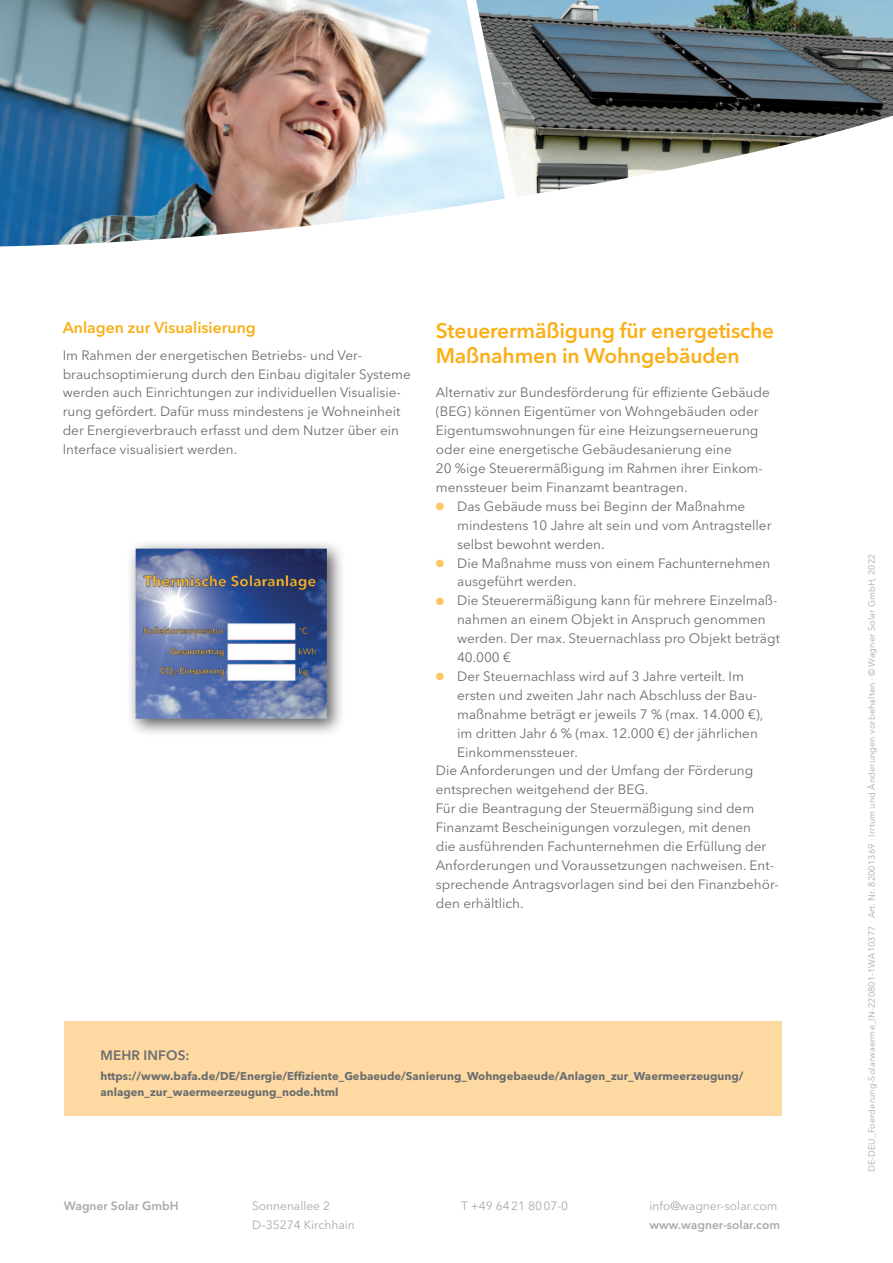
<style>
.page{position:relative;width:893px;height:1263px;background:#fff}
.page>*{position:absolute;margin:0;border:0;box-sizing:border-box;transform-origin:0 0}
.t1{font:600 21px/25.2px "Avenir Next LT Pro";letter-spacing:-.01em;color:#faaf18}
.t2{font:600 15.75px "Avenir Next LT Pro";color:#faaf18}
.t3{font:13.5px/18.9px "Avenir Next LT Pro";color:#6c6d70}
.t4{font:600 13.5px "Avenir Next LT Pro";color:#6c6d70}
.t5{font:12px/18.9px "Avenir Next LT Pro";color:#a8a9ad}
.t6{font:600 12px "Avenir Next LT Pro";color:#a8a9ad}
.t7{font:700 11.25px/15.8px "Avenir Next LT Pro";color:#6c6d70}
.t8{font:9px "Avenir Next LT Pro";letter-spacing:.015em;color:#a8a9ad}
.s1{color:#fec563}
</style>
<div class="page">
<img style="left:0;top:0;width:505px;height:246px">
<div style="left:64px;top:1021px;width:717px;height:95px;background:#fedaa2"></div>
<img style="left:476px;top:0;width:417px;height:197px">
<div style="left:125px;top:538px;width:220px;height:199px;background:#231f20;opacity:.75"></div>
<img style="left:136px;top:549px;width:191px;height:170px">
<p class="t2" style="left:63px;top:318px;width:195px">Anlagen zur Visualisierung</p>
<p class="t3" style="left:63px;top:345px;width:350px">Im Rahmen der energetischen Betriebs- und Ver&shy;brauchsoptimierung durch den Einbau digitaler Systeme werden auch Einrichtungen zur individuellen Visualisie&shy;rung gefördert. Dafür muss mindestens je Wohneinheit der Energieverbrauch erfasst und dem Nutzer über ein Interface visualisiert werden.</p>
<h1 class="t1" style="left:436px;top:318px;width:340px">Steuerermäßigung für energetische<br>Maßnahmen in Wohngebäuden</h1>
<p class="t3" style="left:436px;top:383px;width:335px">Alternativ zur Bundesförderung für effiziente Gebäude (BEG) können Eigentümer von Wohngebäuden oder Eigentumswohnungen für eine Heizungserneuerung oder eine energetische Gebäudesanierung eine<br>20 %ige Steuerermäßigung im Rahmen ihrer Einkom&shy;menssteuer beim Finanzamt beantragen.</p>
<p class="t3" style="left:457px;top:497px;width:316px;text-indent:-21px"><span class="s1">●</span> Das Gebäude muss bei Beginn der Maßnahme mindestens 10 Jahre alt sein und vom Antragsteller selbst bewohnt werden.</p>
<p class="t3" style="left:457px;top:553px;width:315px;text-indent:-21px"><span class="s1">●</span> Die Maßnahme muss von einem Fachunternehmen ausgeführt werden.</p>
<p class="t3" style="left:457px;top:591px;width:324px;text-indent:-21px"><span class="s1">●</span> Die Steuerermäßigung kann für mehrere Einzelmaß&shy;nahmen an einem Objekt in Anspruch genommen werden. Der max. Steuernachlass pro Objekt beträgt 40.000 €</p>
<p class="t3" style="left:436px;top:667px;width:310px"><span class="s1">●</span> Der Steuernachlass wird auf 3 Jahre verteilt. Im</p>
<p class="t3" style="left:457px;top:686px;width:302px">ersten und zweiten Jahr nach Abschluss der Bau-</p>
<p class="t3" style="left:457px;top:704px;width:308px">maßnahme beträgt er jeweils 7 % (max. 14.000 €),</p>
<p class="t3" style="left:457px;top:723px;width:302px">im dritten Jahr 6 % (max. 12.000 €) der jährlichen</p>
<p class="t3" style="left:457px;top:742px;width:122px">Einkommenssteuer.</p>
<p class="t3" style="left:436px;top:761px;width:319px">Die Anforderungen und der Umfang der Förderung</p>
<p class="t3" style="left:436px;top:780px;width:214px">entsprechen weitgehend der BEG.</p>
<p class="t3" style="left:436px;top:799px;width:320px">Für die Beantragung der Steuermäßigung sind dem</p>
<p class="t3" style="left:436px;top:818px;width:317px">Finanzamt Bescheinigungen vorzulegen, mit denen</p>
<p class="t3" style="left:436px;top:837px;width:332px">die ausführenden Fachunternehmen die Erfüllung der</p>
<p class="t3" style="left:436px;top:856px;width:340px">Anforderungen und Voraussetzungen nachweisen. Ent-</p>
<p class="t3" style="left:436px;top:875px;width:345px">sprechende Antragsvorlagen sind bei den Finanzbehör-</p>
<p class="t3" style="left:436px;top:893px;width:89px">den erhältlich.</p>
<p class="t4" style="left:100px;top:1047px;width:91px">Mehr Infos:</p>
<p class="t7" style="left:100px;top:1068px;width:644px">https://www.bafa.de/DE/Energie/Effiziente_Gebaeude/Sanierung_Wohngebaeude/Anlagen_zur_Waermeerzeugung/ anlagen_zur_waermeerzeugung_node.html</p>
<p class="t6" style="left:64px;top:1199px;width:116px">Wagner Solar GmbH</p>
<p class="t5" style="left:252px;top:1196px;width:104px">Sonnenallee 2<br>D–35274 Kirchhain</p>
<p class="t5" style="left:461px;top:1196px;width:108px">T +49 6421 8007-0</p>
<p class="t5" style="left:649px;top:1196px;width:129px">info@wagner-solar.com</p>
<p class="t6" style="left:649px;top:1217px;width:132px">www.wagner-solar.com</p>
<p class="t8" style="left:866px;top:1172px;width:620px;rotate:-90deg">DE-DEU_Foerderung-Solarwaerme_IN-220801-1WA10377 · Art. Nr. 82001369 · Irrtum und Änderungen vorbehalten · ©Wagner Solar GmbH, 2022</p>
</div>
